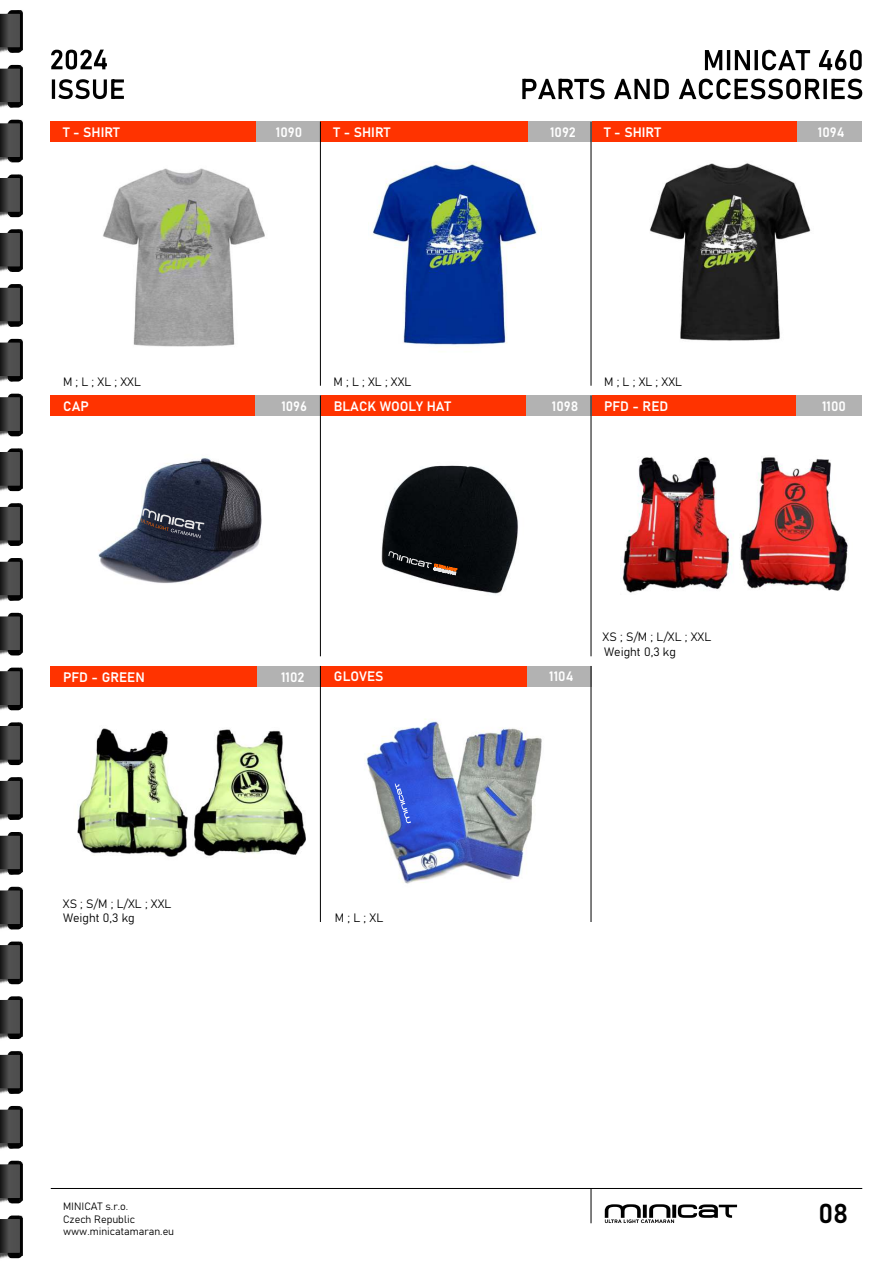
<style>
.page{position:relative;width:894px;height:1263px;background:#fff}
.page>*{position:absolute;margin:0;border:0;box-sizing:border-box;transform-origin:0 0}
.t1{font:600 27px "Bahnschrift";color:#000}
.t2{font:600 13.5px "Bahnschrift";color:#fff}
.t3{font:300 12px "Bahnschrift";color:#000}
.t4{font:300 10.5px/12.8px "Bahnschrift";color:#000}
</style>
<div class="page">
<hr style="left:51px;top:1188px;width:811px;height:1px;background:#000">
<svg style="left:605px;top:1204px;width:132px;height:19px"></svg>
<img style="left:0;top:10px;width:23px;height:43px">
<svg style="left:0;top:14px;width:20px;height:33px"></svg>
<img style="left:0;top:64px;width:23px;height:44px">
<svg style="left:0;top:68px;width:20px;height:34px"></svg>
<img style="left:0;top:119px;width:23px;height:44px">
<svg style="left:0;top:123px;width:20px;height:34px"></svg>
<img style="left:0;top:174px;width:23px;height:44px">
<svg style="left:0;top:178px;width:20px;height:34px"></svg>
<img style="left:0;top:229px;width:23px;height:43px">
<svg style="left:0;top:233px;width:20px;height:34px"></svg>
<img style="left:0;top:284px;width:23px;height:43px">
<svg style="left:0;top:288px;width:20px;height:33px"></svg>
<img style="left:0;top:338px;width:23px;height:44px">
<svg style="left:0;top:342px;width:20px;height:34px"></svg>
<img style="left:0;top:393px;width:23px;height:44px">
<svg style="left:0;top:397px;width:20px;height:34px"></svg>
<img style="left:0;top:448px;width:23px;height:44px">
<svg style="left:0;top:452px;width:20px;height:34px"></svg>
<img style="left:0;top:503px;width:23px;height:43px">
<svg style="left:0;top:507px;width:20px;height:34px"></svg>
<img style="left:0;top:558px;width:23px;height:43px">
<svg style="left:0;top:562px;width:20px;height:33px"></svg>
<img style="left:0;top:612px;width:23px;height:44px">
<svg style="left:0;top:616px;width:20px;height:34px"></svg>
<img style="left:0;top:667px;width:23px;height:44px">
<svg style="left:0;top:671px;width:20px;height:34px"></svg>
<img style="left:0;top:722px;width:23px;height:44px">
<svg style="left:0;top:726px;width:20px;height:34px"></svg>
<img style="left:0;top:777px;width:23px;height:43px">
<svg style="left:0;top:781px;width:20px;height:34px"></svg>
<img style="left:0;top:832px;width:23px;height:43px">
<svg style="left:0;top:836px;width:20px;height:33px"></svg>
<img style="left:0;top:886px;width:23px;height:44px">
<svg style="left:0;top:890px;width:20px;height:34px"></svg>
<img style="left:0;top:941px;width:23px;height:44px">
<svg style="left:0;top:945px;width:20px;height:34px"></svg>
<img style="left:0;top:996px;width:23px;height:43px">
<svg style="left:0;top:1000px;width:20px;height:34px"></svg>
<img style="left:0;top:1051px;width:23px;height:43px">
<svg style="left:0;top:1055px;width:20px;height:34px"></svg>
<img style="left:0;top:1105px;width:23px;height:44px">
<svg style="left:0;top:1109px;width:20px;height:34px"></svg>
<img style="left:0;top:1160px;width:23px;height:44px">
<svg style="left:0;top:1164px;width:20px;height:34px"></svg>
<img style="left:0;top:1215px;width:23px;height:44px">
<svg style="left:0;top:1219px;width:20px;height:34px"></svg>
<svg style="left:522px;top:79px;width:340px;height:20px"></svg>
<div style="left:591px;top:395px;width:205px;height:21px;background:#f30"></div>
<div style="left:796px;top:395px;width:65px;height:21px;background:#b2b2b2"></div>
<div style="left:50px;top:666px;width:207px;height:21px;background:#f30"></div>
<div style="left:257px;top:666px;width:64px;height:21px;background:#b2b2b2"></div>
<img style="left:740px;top:457px;width:108px;height:134px">
<img style="left:621px;top:457px;width:111px;height:136px">
<img style="left:77px;top:728px;width:111px;height:129px">
<img style="left:194px;top:729px;width:112px;height:129px">
<svg style="left:705px;top:50px;width:157px;height:20px"></svg>
<div style="left:256px;top:122px;width:65px;height:20px;background:#b2b2b2"></div>
<div style="left:50px;top:122px;width:206px;height:20px;background:#f30"></div>
<div style="left:591px;top:122px;width:206px;height:20px;background:#f30"></div>
<div style="left:527px;top:122px;width:65px;height:20px;background:#b2b2b2"></div>
<div style="left:320px;top:122px;width:207px;height:20px;background:#f30"></div>
<div style="left:797px;top:122px;width:65px;height:20px;background:#b2b2b2"></div>
<img style="left:103px;top:168px;width:162px;height:179px">
<img style="left:372px;top:161px;width:166px;height:185px">
<img style="left:650px;top:163px;width:161px;height:178px">
<div style="left:321px;top:395px;width:205px;height:21px;background:#f30"></div>
<div style="left:526px;top:395px;width:65px;height:21px;background:#b2b2b2"></div>
<div style="left:50px;top:395px;width:205px;height:21px;background:#f30"></div>
<div style="left:255px;top:395px;width:65px;height:21px;background:#b2b2b2"></div>
<div style="left:320px;top:666px;width:207px;height:21px;background:#f30"></div>
<div style="left:527px;top:666px;width:64px;height:21px;background:#b2b2b2"></div>
<img style="left:364px;top:719px;width:178px;height:165px">
<hr style="left:320px;top:122px;width:1px;height:264px;background:#000">
<hr style="left:591px;top:122px;width:1px;height:264px;background:#000">
<hr style="left:320px;top:395px;width:1px;height:261px;background:#000">
<hr style="left:591px;top:395px;width:1px;height:261px;background:#000">
<hr style="left:320px;top:666px;width:1px;height:256px;background:#000">
<hr style="left:591px;top:666px;width:1px;height:256px;background:#000">
<hr style="left:591px;top:1189px;width:1px;height:34px;background:#000">
<svg style="left:395px;top:783px;width:16px;height:40px"></svg>
<img style="left:98px;top:457px;width:164px;height:126px">
<svg style="left:141px;top:508px;width:63px;height:30px;background:#3f4251"></svg>
<img style="left:381px;top:465px;width:137px;height:130px">
<svg style="left:388px;top:551px;width:69px;height:24px;background:#373330"></svg>
<svg style="left:51px;top:50px;width:73px;height:49px"></svg>
<p class="t2" style="left:63px;top:126px;width:58px">T - SHIRT</p>
<p class="t3" style="left:63px;top:376px;width:79px">M ; L ; XL ; XXL</p>
<p class="t2" style="left:276px;top:126px;width:28px">1090</p>
<p class="t2" style="left:818px;top:126px;width:28px">1 94</p>
<p class="t2" style="left:333px;top:126px;width:65px">BOWSPRIT</p>
<p class="t2" style="left:550px;top:126px;width:27px">1092</p>
<p class="t2" style="left:334px;top:126px;width:58px">T - SHIRT</p>
<p class="t2" style="left:805px;top:127px;width:39px">42008</p>
<p class="t2" style="left:604px;top:126px;width:58px">T - SHIRT</p>
<p class="t2" style="left:809px;top:127px;width:33px">42011</p>
<p class="t3" style="left:334px;top:376px;width:79px">M ; L ; XL ; XXL</p>
<p class="t3" style="left:604px;top:376px;width:79px">M ; L ; XL ; XXL</p>
<p class="t2" style="left:281px;top:400px;width:27px">1096</p>
<p class="t2" style="left:552px;top:400px;width:28px">1098</p>
<p class="t2" style="left:63px;top:400px;width:27px">CAP</p>
<p class="t2" style="left:334px;top:400px;width:119px">BLACK WOOLY HAT</p>
<p class="t2" style="left:604px;top:400px;width:66px">PFD - RED</p>
<p class="t3" style="left:603px;top:631px;width:110px">XS ; S/M ; L/XL ; XXL</p>
<p class="t3" style="left:604px;top:647px;width:73px">Weight 0,3 kg</p>
<p class="t2" style="left:63px;top:671px;width:83px">PFD - GREEN</p>
<p class="t2" style="left:63px;top:671px;width:45px">FRAME</p>
<p class="t2" style="left:281px;top:671px;width:25px">1102</p>
<p class="t2" style="left:334px;top:671px;width:51px">GLOVES</p>
<p class="t2" style="left:549px;top:671px;width:26px">1104</p>
<p class="t3" style="left:63px;top:898px;width:110px">XS ; S/M ; L/XL ; XXL</p>
<p class="t3" style="left:63px;top:912px;width:73px">Weight 0,3 kg</p>
<p class="t3" style="left:335px;top:912px;width:50px">M ; L ; XL</p>
<p class="t2" style="left:822px;top:400px;width:25px">1100</p>
<p class="t4" style="left:63px;top:1200px;width:113px">MINICAT s.r.o.<br>Czech Republic www.minicatamaran.eu</p>
<h1 class="t1" style="left:818px;top:1202px;width:32px">08</h1>
</div>
